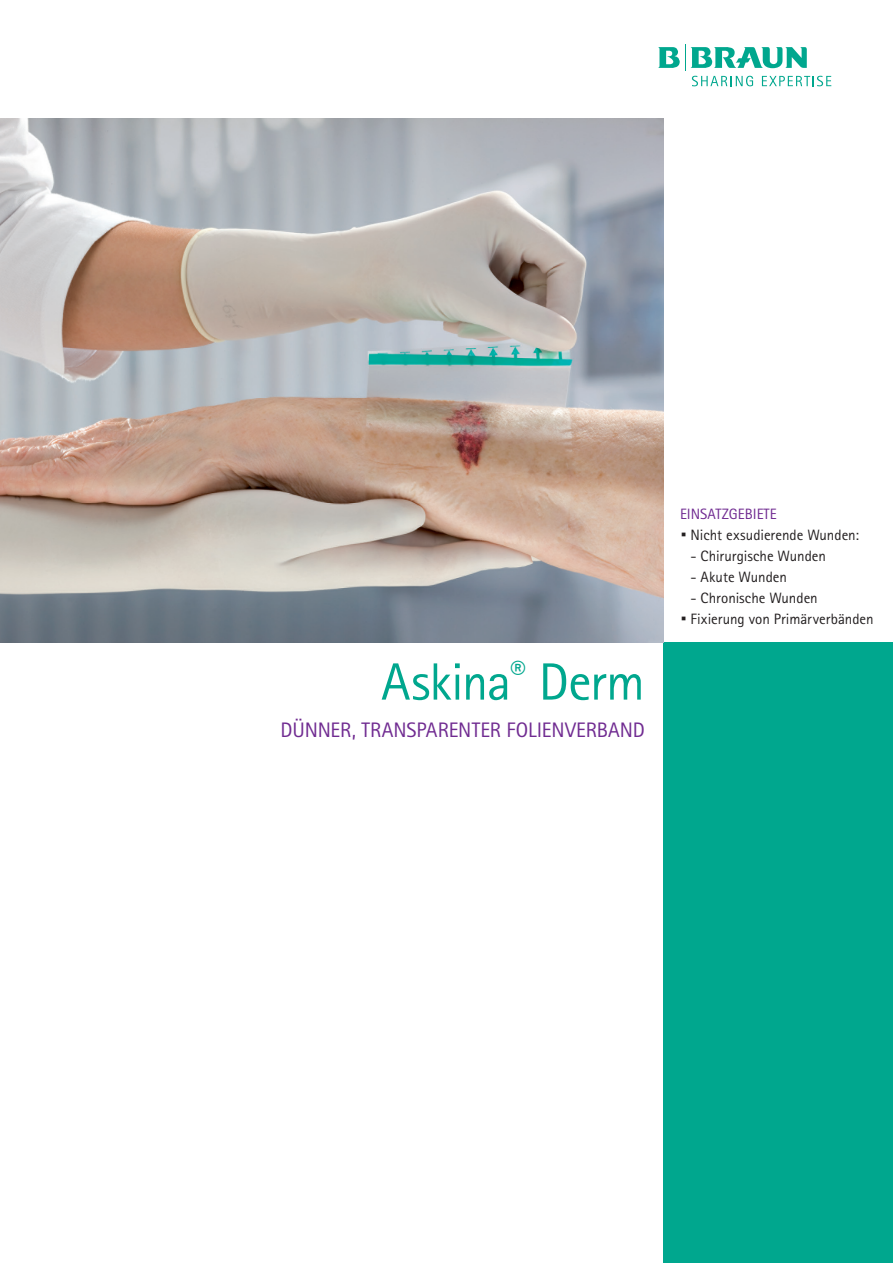
<style>
.page{position:relative;width:893px;height:1263px;background:#fff}
.page>*{position:absolute;margin:0;border:0;box-sizing:border-box;transform-origin:0 0}
.t1{font:52.5px "Rotis Sans Serif Pro";letter-spacing:-.015em;color:#00a78e}
.t2{font:21px "Rotis Sans Serif Pro";letter-spacing:-.01em;color:#702b91}
.t3{font:15px/21px "Rotis Sans Serif Pro";color:#231f20}
.s1{color:#702b91}
.s2{font-weight:800;font-size:30px}
</style>
<div class="page">
<svg style="left:692px;top:76px;width:61px;height:10px"></svg>
<svg style="left:762px;top:76px;width:69px;height:10px"></svg>
<svg style="left:658px;top:44px;width:149px;height:26px"></svg>
<div style="left:664px;top:642px;width:229px;height:621px;background:#00a78e"></div>
<img style="left:0;top:119px;width:664px;height:523px">
<h1 class="t1" style="left:381px;top:651px;width:265px">Askina<sup>®</sup> Derm</h1>
<h2 class="t2" style="left:281px;top:718px;width:366px">DÜNNER, TRANSPARENTER FOLIENVERBAND</h2>
<p class="t3" style="left:680px;top:503px;width:181px"><span class="s1">EINSATZGEBIETE<br></span><span class="s2">·</span> Nicht exsudierende Wunden:</p>
<p class="t3" style="left:691px;top:545px;width:137px">- Chirurgische Wunden</p>
<p class="t3" style="left:691px;top:566px;width:98px">- Akute Wunden</p>
<p class="t3" style="left:680px;top:587px;width:195px;text-indent:11px">- Chronische Wunden<br><span class="s2">·</span> Fixierung von Primärverbänden</p>
</div>
